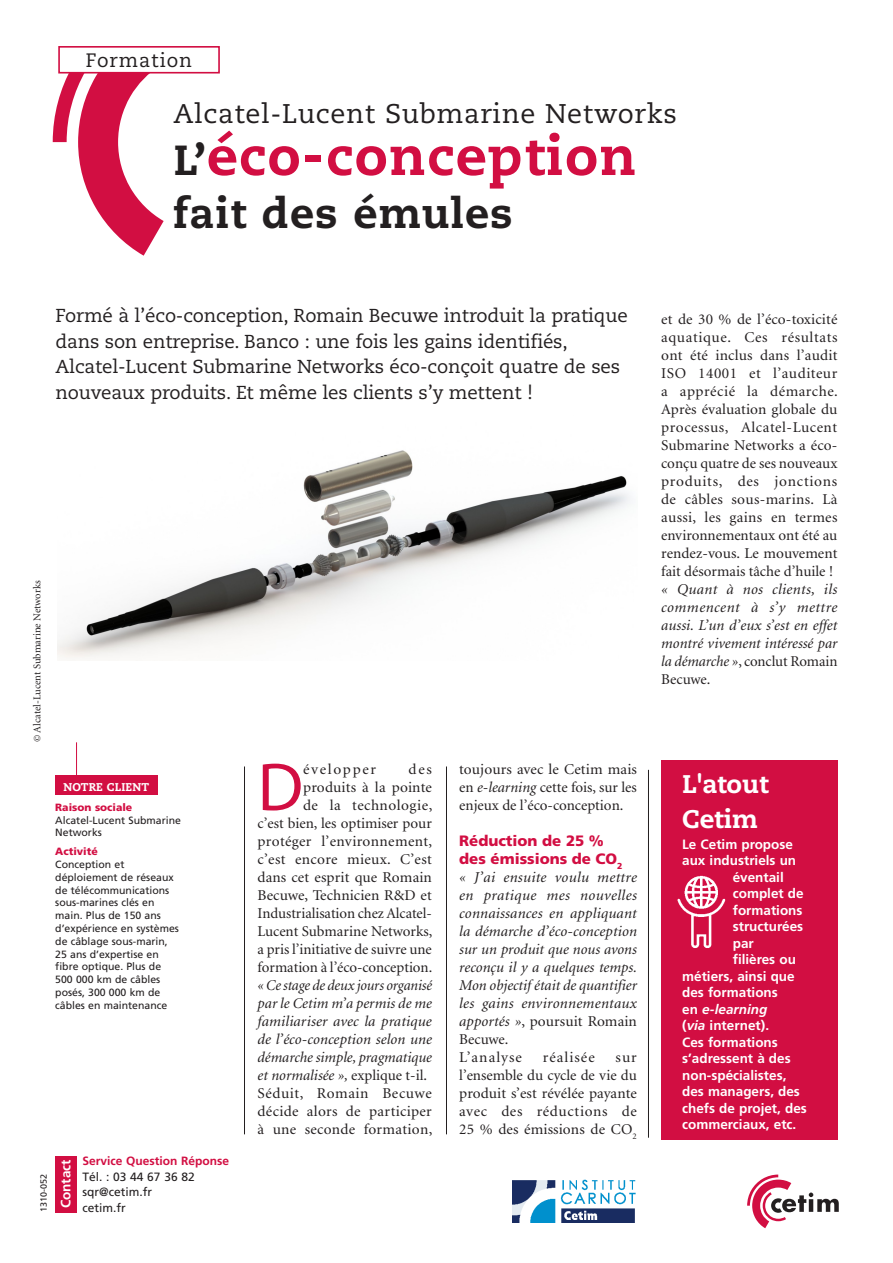
<style>
.page{position:relative;width:893px;height:1263px;background:#fff}
.page>*{position:absolute;margin:0;border:0;box-sizing:border-box;transform-origin:0 0}
.TEXTE_COURANT_LETTRI{font:68.4px "Myriad Pro";color:#d20e42}
.GD_TITRE{font:800 54px "Caecilia";letter-spacing:.025em;color:#d20e42}
.GD_TITRE-2{font:800 42px "Caecilia";letter-spacing:.025em;color:#231f20}
.Nom_Sté_Gd_Titre{font:27px "Caecilia";letter-spacing:.025em;color:#231f20}
.Atout_Cetim{font:800 25.5px/34.8px "Caecilia";color:#fff}
.t1{font:19.35px "Caecilia";letter-spacing:.05em;color:#231f20}
.CHAPO{font:18.75px/25.5px "Caecilia";letter-spacing:-.01em;color:#231f20}
.TEXTE_COURANT{font:15px/18px "Minion";letter-spacing:.005em;color:#231f20;text-align:justify}
.TEXTE_COURANT-2{font:italic 15px/18px "Minion";color:#231f20;text-align:justify}
.TEXTE_COURANT_LETTRI-2{font:15px/18px "Minion";color:#231f20;text-align:right}
.TITRE_2_ROUGE{font:900 15px/18px "Frutiger";color:#d20e42}
.TEXTE_COURANT-3{font:15px "Minion";letter-spacing:.065em;color:#231f20}
.TEXTE_COURANT_LETTRI-3{font:15px "Minion";letter-spacing:.11em;color:#231f20}
.Texte_atout_Cetim{font:700 13.5px "Frutiger";color:#fff}
.Texte_atout_Cetim-2{font:italic 700 13.5px "Frutiger";color:#fff}
.t2{font:12px/15.8px "Frutiger";color:#231f20}
.t3{font:700 12px "Frutiger";color:#d20e42}
.t4{font:800 11.25px "Caecilia";letter-spacing:.015em;color:#fff}
.t5{font:10.5px/12.8px "Frutiger";color:#231f20}
.TEXTE_COURANT-4{font:10.5px "Minion";color:#231f20}
.t6{font:900 10.5px "Frutiger";color:#d20e42}
.t7{font:9px "Frutiger";color:#231f20}
.s1{font-size:42px;color:#231f20}
.s2{font-style:normal}
.s3{font-style:italic}
</style>
<div class="page">
<svg style="left:53px;top:74px;width:111px;height:182px"></svg>
<svg style="left:747px;top:1174px;width:92px;height:54px"></svg>
<img style="left:512px;top:1180px;width:124px;height:43px">
<img style="left:57px;top:450px;width:573px;height:208px">
<hr style="left:648px;top:770px;width:1px;height:368px;background:#231f20">
<hr style="left:446px;top:766px;width:1px;height:368px;background:#231f20">
<hr style="left:244px;top:766px;width:1px;height:368px;background:#231f20">
<hr style="left:76px;top:742px;width:1px;height:36px;background:#d20e42">
<div style="left:55px;top:776px;width:102px;height:19px;background:#d20e42"></div>
<div style="left:55px;top:1156px;width:22px;height:56px;background:#d20e42"></div>
<div style="left:58px;top:46px;width:162px;height:28px;border:2px solid #d20e42"></div>
<div style="left:661px;top:760px;width:176px;height:380px;background:#d20e42"></div>
<img style="left:677px;top:875px;width:49px;height:73px">
<p class="t1" style="left:86px;top:49px;width:108px">Formation</p>
<p class="Nom_Sté_Gd_Titre" style="left:174px;top:97px;width:505px">Alcatel-Lucent Submarine Networks</p>
<p class="GD_TITRE" style="left:174px;top:123px;width:464px"><span class="s1">L’</span>éco-conception</p>
<p class="GD_TITRE-2" style="left:174px;top:187px;width:341px">fait des émules</p>
<p class="CHAPO" style="left:56px;top:303px;width:574px">Formé à l’éco-conception, Romain Becuwe introduit la pratique dans son entreprise. Banco : une fois les gains identifiés, Alcatel-Lucent Submarine Networks éco-conçoit quatre de ses nouveaux produits. Et même les clients s’y mettent !</p>
<p class="TEXTE_COURANT-4" style="left:32px;top:742px;width:163px;rotate:-90deg">© Alcatel-Lucent Submarine Networks</p>
<p class="t4" style="left:63px;top:779px;width:87px">NOTRE CLIENT</p>
<p class="t6" style="left:55px;top:801px;width:79px">Raison sociale</p>
<p class="t5" style="left:55px;top:814px;width:127px">Alcatel-Lucent Submarine<br>Networks</p>
<p class="t6" style="left:55px;top:845px;width:44px">Activité</p>
<p class="t5" style="left:55px;top:858px;width:125px">Conception et déploiement de réseaux de télécommunications sous-marines clés en main. Plus de 150 ans d’expérience en systèmes de câblage sous-marin,<br>25 ans d’expertise en fibre optique. Plus de<br>500 000 km de câbles posés, 300 000 km de câbles en maintenance</p>
<p class="t7" style="left:38px;top:1212px;width:40px;rotate:-90deg">1310-052</p>
<p class="Texte_atout_Cetim" style="left:58px;top:1208px;width:50px;rotate:-90deg">Contact</p>
<p class="t3" style="left:83px;top:1154px;width:148px">Service Question Réponse</p>
<p class="t2" style="left:83px;top:1168px;width:114px">Tél. : 03 44 67 36 82 sqr@cetim.fr</p>
<p class="t2" style="left:83px;top:1200px;width:45px">cetim.fr</p>
<p class="TEXTE_COURANT_LETTRI-2" style="left:258px;top:761px;width:176px">des<br>produits à la pointe<br>de la technologie,<br>c’est bien, les optimiser pour protéger l’environnement, c’est encore mieux. C’est dans cet esprit que Romain<br>Becuwe, Technicien R&amp;D et<br>Industrialisation chez Alcatel-<br>Lucent Submarine Networks, a pris l’initiative de suivre une formation à l’éco-conception.</p>
<p class="TEXTE_COURANT-2" style="left:258px;top:977px;width:176px">« Ce stage de deux jours organisé par le Cetim m’a permis de me familiariser avec la pratique de l’éco-conception selon une démarche simple, pragmatique et normalisée », <span class="s2">explique t-il.</span></p>
<p class="TEXTE_COURANT" style="left:258px;top:1085px;width:176px">Séduit, Romain Becuwe décide alors de participer à une seconde formation,</p>
<p class="TEXTE_COURANT_LETTRI" style="left:258px;top:745px;width:47px">D</p>
<p class="TEXTE_COURANT_LETTRI-3" style="left:303px;top:762px;width:75px">évelopper</p>
<p class="TEXTE_COURANT" style="left:459px;top:761px;width:179px">toujours avec le Cetim mais en <span class="s3">e-learning</span> cette fois, sur les enjeux de l’éco-conception.</p>
<p class="TITRE_2_ROUGE" style="left:459px;top:832px;width:165px">Réduction de 25 % des émissions de CO<sub>2</sub></p>
<p class="TEXTE_COURANT-2" style="left:459px;top:869px;width:179px">« J’ai ensuite voulu mettre en pratique mes nouvelles connaissances en appliquant la démarche d’éco-conception sur un produit que nous avons reconçu il y a quelques temps.<br>Mon objectif était de quantifier les gains environnementaux apportés »<span class="s2">, poursuit Romain Becuwe.</span></p>
<p class="TEXTE_COURANT-3" style="left:459px;top:1050px;width:64px">L’analyse</p>
<p class="TEXTE_COURANT-3" style="left:543px;top:1050px;width:54px">réalisée</p>
<p class="TEXTE_COURANT" style="left:459px;top:1049px;width:179px;text-indent:156px">sur l’ensemble du cycle de vie du produit s’est révélée payante avec des réductions de 25 % des émissions de CO<sub>2</sub></p>
<p class="TEXTE_COURANT" style="left:661px;top:311px;width:178px">et de 30 % de l’éco-toxicité aquatique. Ces résultats ont été inclus dans l’audit ISO 14001 et l’auditeur a apprécié la démarche.<br>Après évaluation globale du processus, Alcatel-Lucent Submarine Networks a éco&shy;conçu quatre de ses nouveaux produits, des jonctions de câbles sous-marins. Là aussi, les gains en termes environnementaux ont été au rendez-vous. Le mouvement fait désormais tâche d’huile !</p>
<p class="TEXTE_COURANT-2" style="left:661px;top:581px;width:178px">« Quant à nos clients, ils commencent à s’y mettre aussi. L’un d’eux s’est en effet montré vivement intéressé par la démarche »<span class="s2">, conclut Romain Becuwe.</span></p>
<p class="Atout_Cetim" style="left:682px;top:767px;width:88px">L'atout<br>Cetim</p>
<p class="Texte_atout_Cetim" style="left:682px;top:836px;width:112px">Le Cetim propose</p>
<p class="Texte_atout_Cetim" style="left:682px;top:852px;width:116px">aux industriels un</p>
<p class="Texte_atout_Cetim" style="left:733px;top:869px;width:53px">éventail</p>
<p class="Texte_atout_Cetim" style="left:733px;top:885px;width:72px">complet de</p>
<p class="Texte_atout_Cetim" style="left:733px;top:902px;width:71px">formations</p>
<p class="Texte_atout_Cetim" style="left:733px;top:918px;width:72px">structurées</p>
<p class="Texte_atout_Cetim" style="left:733px;top:935px;width:23px">par</p>
<p class="Texte_atout_Cetim" style="left:733px;top:951px;width:65px">filières ou</p>
<p class="Texte_atout_Cetim" style="left:682px;top:968px;width:114px">métiers, ainsi que</p>
<p class="Texte_atout_Cetim" style="left:682px;top:984px;width:97px">des formations</p>
<p class="Texte_atout_Cetim-2" style="left:682px;top:1001px;width:87px"><span class="s2">en</span> e-learning</p>
<p class="Texte_atout_Cetim" style="left:682px;top:1017px;width:88px">(<span class="s3">via</span> internet).</p>
<p class="Texte_atout_Cetim" style="left:682px;top:1034px;width:97px">Ces formations</p>
<p class="Texte_atout_Cetim" style="left:682px;top:1050px;width:110px">s’adressent à des</p>
<p class="Texte_atout_Cetim" style="left:682px;top:1067px;width:106px">non-spécialistes,</p>
<p class="Texte_atout_Cetim" style="left:682px;top:1083px;width:119px">des managers, des</p>
<p class="Texte_atout_Cetim" style="left:682px;top:1100px;width:126px">chefs de projet, des</p>
<p class="Texte_atout_Cetim" style="left:682px;top:1116px;width:116px">commerciaux, etc.</p>
</div>
